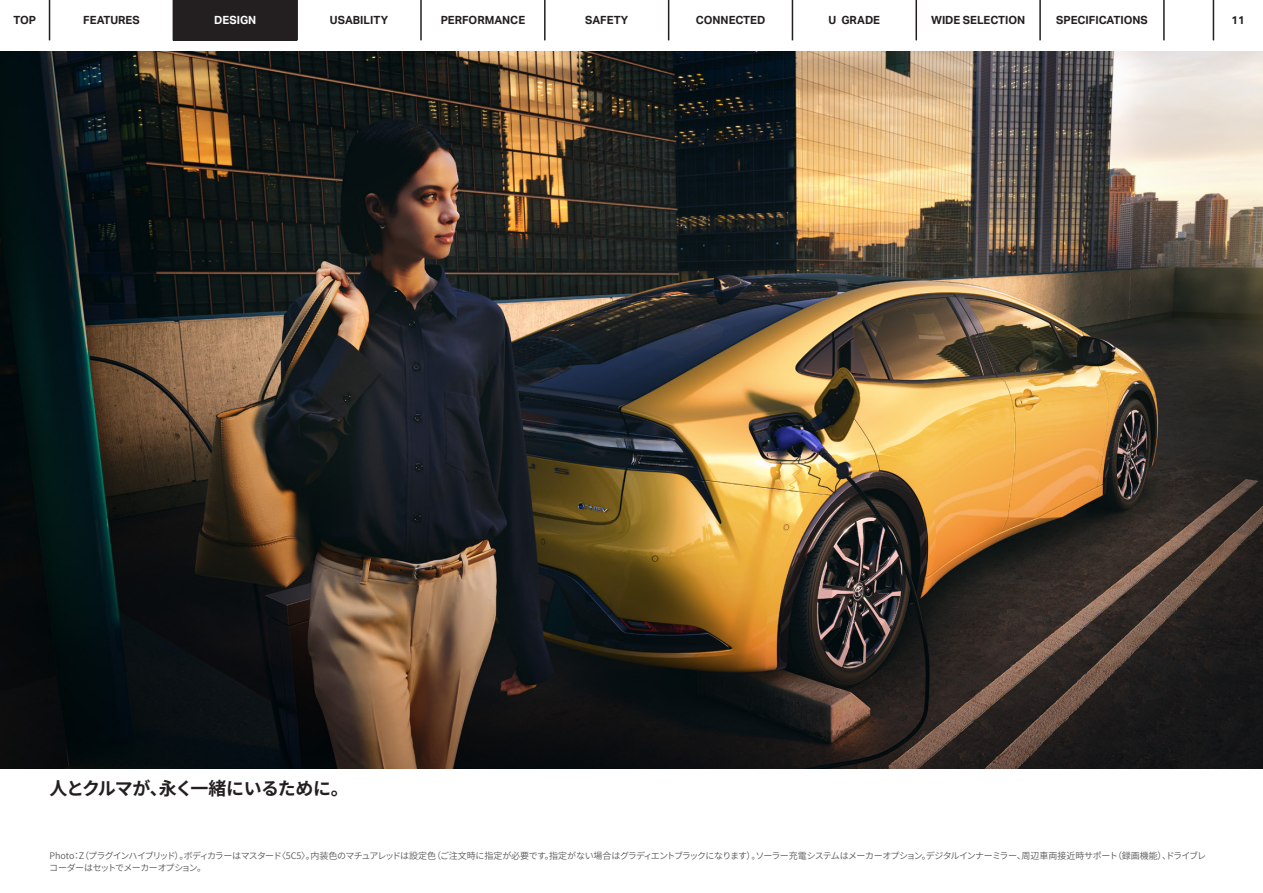
<style>
.page{position:relative;width:1263px;height:893px;background:#fff}
.page>*{position:absolute;margin:0;border:0;box-sizing:border-box;transform-origin:0 0}
.t1{font:700 18px "Noto Sans CJ Kjp";letter-spacing:-.05em;color:#231f20}
.t2{font:700 11.25px "Aktiv Grotesk";color:#231f20}
.t3{font:700 11.25px "Aktiv Grotesk";color:#fff}
.t4{font:600 9px/12px "Noto Sans CJ Kjp";letter-spacing:-.07em;color:#57585a}
</style>
<div class="page">
<img style="left:0;top:51px;width:1263px;height:717px">
<svg style="left:1212px;top:0;width:1px;height:40px"></svg>
<hr style="left:1163px;top:0;width:2px;height:40px;background:#231f20">
<hr style="left:1039px;top:0;width:2px;height:40px;background:#231f20">
<hr style="left:915px;top:0;width:2px;height:40px;background:#231f20">
<hr style="left:792px;top:0;width:1px;height:40px;background:#231f20">
<hr style="left:668px;top:0;width:1px;height:40px;background:#231f20">
<hr style="left:544px;top:0;width:2px;height:40px;background:#231f20">
<hr style="left:296px;top:0;width:2px;height:40px;background:#231f20">
<hr style="left:1213px;top:0;width:1px;height:40px;background:#231f20">
<hr style="left:49px;top:0;width:1px;height:40px;background:#231f20">
<hr style="left:420px;top:0;width:2px;height:40px;background:#231f20">
<div style="left:173px;top:0;width:124px;height:40px;background:#231f20"></div>
<p class="t2" style="left:13px;top:14px;width:24px">TOP</p>
<p class="t2" style="left:83px;top:14px;width:58px">FEATURES</p>
<p class="t3" style="left:214px;top:14px;width:44px">DESIGN</p>
<p class="t2" style="left:330px;top:14px;width:60px">USABILITY</p>
<p class="t2" style="left:441px;top:14px;width:86px">PERFORMANCE</p>
<p class="t2" style="left:585px;top:14px;width:45px">SAFETY</p>
<p class="t2" style="left:696px;top:14px;width:71px">CONNECTED</p>
<p class="t2" style="left:829px;top:14px;width:53px">U GRADE</p>
<p class="t2" style="left:931px;top:14px;width:96px">WIDE SELECTION</p>
<p class="t2" style="left:1056px;top:14px;width:93px">SPECIFICATIONS</p>
<p class="t2" style="left:1231px;top:14px;width:15px">11</p>
<h1 class="t1" style="left:50px;top:778px;width:301px">人とクルマが、永く一緒にいるために。</h1>
<p class="t4" style="left:49px;top:850px;width:1158px">Photo：Z（プラグインハイブリッド）。ボディカラーはマスタード〈5C5〉。内装色のマチュアレッドは設定色（ご注文時に指定が必要です。指定がない場合はグラディエントブラックになります）。ソーラー充電システムはメーカーオプション。デジタルインナーミラー、周辺車両接近時サポート（録画機能）、ドライブレコーダーはセットでメーカーオプション。</p>
</div>
